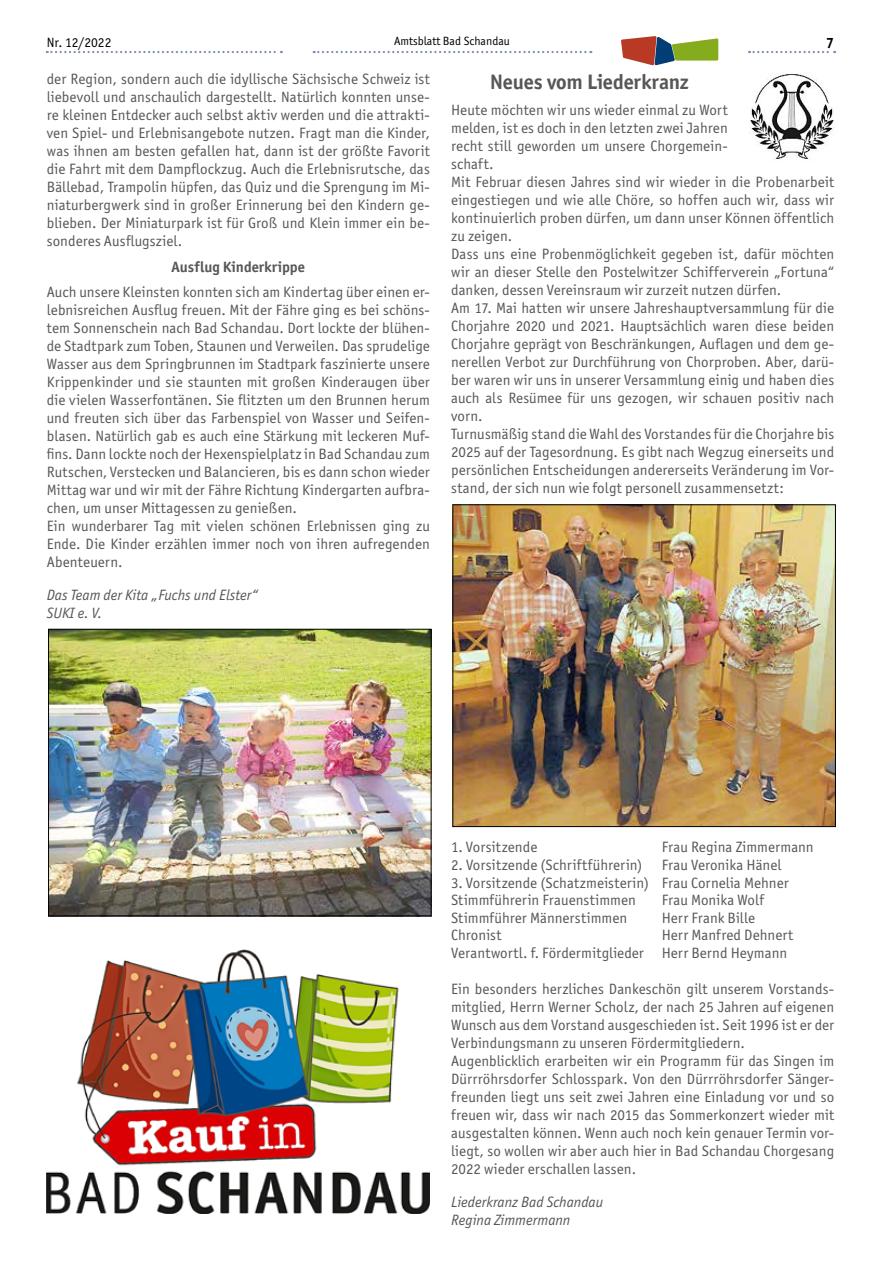
<style>
.page{position:relative;width:881px;height:1263px;background:#fff}
.page>*{position:absolute;margin:0;border:0;box-sizing:border-box;transform-origin:0 0}
.t1{font:700 21px "Officina San ITC";letter-spacing:-.01em;color:#575756}
.t2{font:15px/18px "Officina San ITC";letter-spacing:.005em;color:#575756}
.t3{font:italic 15px/18px "Officina San ITC";color:#575756}
.t4{font:700 15px "Officina San ITC";color:#575756}
.t5{font:700 15px "Officina San ITC";color:#000}
.t6{font:13.5px "Officina San ITC";color:#000}
.t7{font:12px "Officina San ITC";color:#000}
</style>
<div class="page">
<svg style="left:313px;top:51px;width:278px;height:2px"></svg>
<svg style="left:47px;top:51px;width:235px;height:2px"></svg>
<svg style="left:748px;top:51px;width:86px;height:2px"></svg>
<svg style="left:621px;top:36px;width:97px;height:29px"></svg>
<img style="left:454px;top:506px;width:379px;height:319px">
<div style="left:452px;top:504px;width:383px;height:323px;border:1px solid #000"></div>
<img style="left:50px;top:631px;width:379px;height:283px">
<div style="left:48px;top:629px;width:383px;height:287px;border:1px solid #000"></div>
<img style="left:749px;top:74px;width:84px;height:85px">
<img style="left:47px;top:949px;width:382px;height:264px">
<p class="t6" style="left:47px;top:34px;width:66px">Nr. 12/2022</p>
<p class="t7" style="left:394px;top:34px;width:117px">Amtsblatt Bad Schandau</p>
<p class="t5" style="left:825px;top:34px;width:10px">7</p>
<h1 class="t1" style="left:490px;top:69px;width:200px">Neues vom Liederkranz</h1>
<p class="t2" style="left:451px;top:101px;width:384px">Heute möchten wir uns wieder einmal zu Wort<br>melden, ist es doch in den letzten zwei Jahren<br>recht still geworden um unsere Chorgemein-<br>schaft.<br>Mit Februar diesen Jahres sind wir wieder in die Probenarbeit eingestiegen und wie alle Chöre, so hoffen auch wir, dass wir kontinuierlich proben dürfen, um dann unser Können öffentlich zu zeigen.<br>Dass uns eine Probenmöglichkeit gegeben ist, dafür möchten wir an dieser Stelle den Postelwitzer Schifferverein „Fortuna“ danken, dessen Vereinsraum wir zurzeit nutzen dürfen.<br>Am 17. Mai hatten wir unsere Jahreshauptversammlung für die Chorjahre 2020 und 2021. Hauptsächlich waren diese beiden Chorjahre geprägt von Beschränkungen, Auflagen und dem ge&shy;nerellen Verbot zur Durchführung von Chorproben. Aber, darü&shy;ber waren wir uns in unserer Versammlung einig und haben dies auch als Resümee für uns gezogen, wir schauen positiv nach vorn.<br>Turnusmäßig stand die Wahl des Vorstandes für die Chorjahre bis 2025 auf der Tagesordnung. Es gibt nach Wegzug einerseits und persönlichen Entscheidungen andererseits Veränderung im Vor&shy;stand, der sich nun wie folgt personell zusammensetzt:</p>
<p class="t2" style="left:47px;top:70px;width:384px;text-align:justify">der Region, sondern auch die idyllische Sächsische Schweiz ist liebevoll und anschaulich dargestellt. Natürlich konnten unse&shy;re kleinen Entdecker auch selbst aktiv werden und die attrakti&shy;ven Spiel- und Erlebnisangebote nutzen. Fragt man die Kinder, was ihnen am besten gefallen hat, dann ist der größte Favorit die Fahrt mit dem Dampflockzug. Auch die Erlebnisrutsche, das Bällebad, Trampolin hüpfen, das Quiz und die Sprengung im Mi&shy;niaturbergwerk sind in großer Erinnerung bei den Kindern ge&shy;blieben. Der Miniaturpark ist für Groß und Klein immer ein be&shy;sonderes Ausflugsziel.</p>
<p class="t4" style="left:171px;top:258px;width:135px">Ausflug Kinderkrippe</p>
<p class="t2" style="left:47px;top:283px;width:384px">Auch unsere Kleinsten konnten sich am Kindertag über einen er&shy;lebnisreichen Ausflug freuen. Mit der Fähre ging es bei schöns&shy;tem Sonnenschein nach Bad Schandau. Dort lockte der blühen&shy;de Stadtpark zum Toben, Staunen und Verweilen. Das sprudelige Wasser aus dem Springbrunnen im Stadtpark faszinierte unsere Krippenkinder und sie staunten mit großen Kinderaugen über die vielen Wasserfontänen. Sie flitzten um den Brunnen herum und freuten sich über das Farbenspiel von Wasser und Seifen&shy;blasen. Natürlich gab es auch eine Stärkung mit leckeren Muf&shy;fins. Dann lockte noch der Hexenspielplatz in Bad Schandau zum Rutschen, Verstecken und Balancieren, bis es dann schon wieder Mittag war und wir mit der Fähre Richtung Kindergarten aufbra&shy;chen, um unser Mittagessen zu genießen.<br>Ein wunderbarer Tag mit vielen schönen Erlebnissen ging zu Ende. Die Kinder erzählen immer noch von ihren aufregenden Abenteuern.</p>
<p class="t3" style="left:47px;top:586px;width:213px">Das Team der Kita „Fuchs und Elster“<br>SUKI e. V.</p>
<p class="t2" style="left:451px;top:838px;width:88px">1. Vorsitzende</p>
<p class="t2" style="left:661px;top:838px;width:153px">Frau Regina Zimmermann</p>
<p class="t2" style="left:451px;top:856px;width:193px">2. Vorsitzende (Schriftführerin)</p>
<p class="t2" style="left:661px;top:856px;width:121px">Frau Veronika Hänel</p>
<p class="t2" style="left:451px;top:874px;width:339px;line-height:17.5px">3. Vorsitzende (Schatzmeisterin) Frau Cornelia Mehner<br>Stimmführerin Frauenstimmen</p>
<p class="t2" style="left:661px;top:891px;width:103px">Frau Monika Wolf</p>
<p class="t2" style="left:451px;top:908px;width:177px">Stimmführer Männerstimmen</p>
<p class="t2" style="left:661px;top:908px;width:95px">Herr Frank Bille</p>
<p class="t2" style="left:451px;top:926px;width:52px">Chronist</p>
<p class="t2" style="left:451px;top:926px;width:343px;line-height:17.5px;text-indent:210px">Herr Manfred Dehnert<br>Verantwortl. f. Fördermitglieder Herr Bernd Heymann</p>
<p class="t2" style="left:451px;top:980px;width:384px">Ein besonders herzliches Dankeschön gilt unserem Vorstands&shy;mitglied, Herrn Werner Scholz, der nach 25 Jahren auf eigenen Wunsch aus dem Vorstand ausgeschieden ist. Seit 1996 ist er der Verbindungsmann zu unseren Fördermitgliedern.<br>Augenblicklich erarbeiten wir ein Programm für das Singen im Dürrröhrsdorfer Schlosspark. Von den Dürrröhrsdorfer Sänger&shy;freunden liegt uns seit zwei Jahren eine Einladung vor und so freuen wir, dass wir nach 2015 das Sommerkonzert wieder mit ausgestalten können. Wenn auch noch kein genauer Termin vor&shy;liegt, so wollen wir aber auch hier in Bad Schandau Chorgesang 2022 wieder erschallen lassen.</p>
<p class="t3" style="left:451px;top:1193px;width:154px">Liederkranz Bad Schandau<br>Regina Zimmermann</p>
</div>
